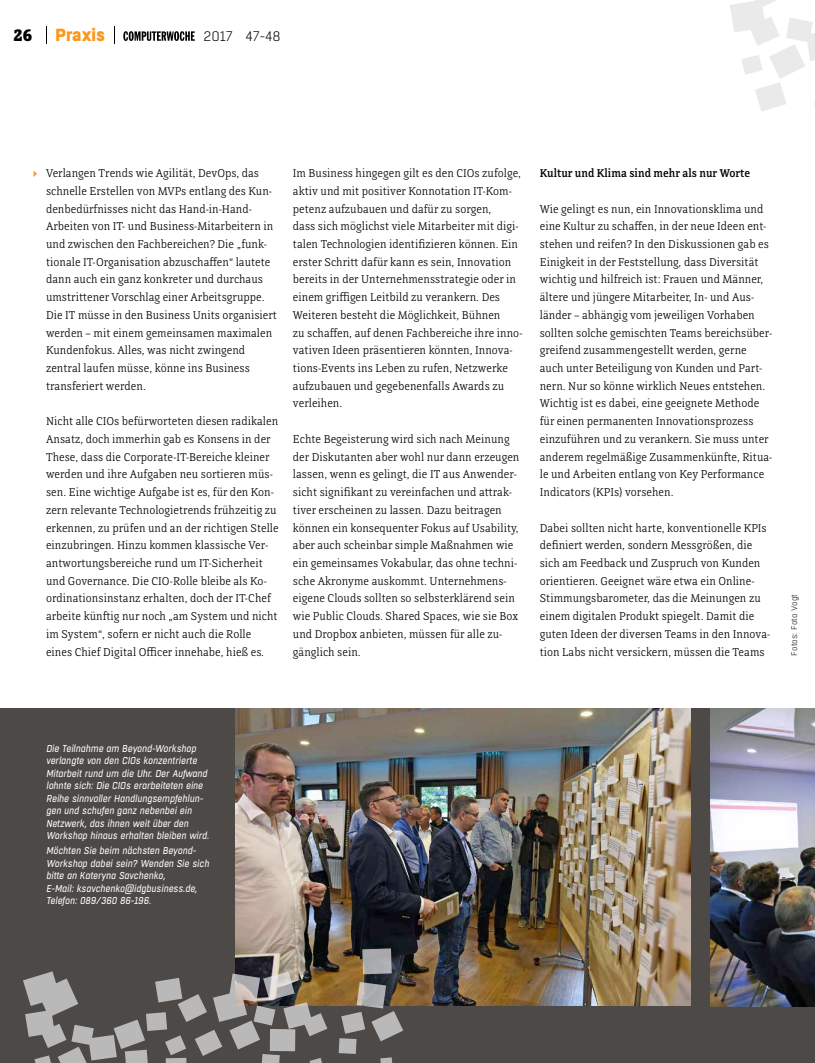
<style>
.page{position:relative;width:815px;height:1063px;background:#fff}
.page>*{position:absolute;margin:0;border:0;box-sizing:border-box;transform-origin:0 0}
.t1{font:800 17.5px "Boxed";color:#fb971a}
.t2{font:800 17.5px "Directa Serif";color:#000}
.t3{font:300 13.75px "Boxed";color:#000}
._1_Fließ{font:300 11.88px/17.8px "Directa Serif";color:#000}
._1_Zwiti__subtitle{font:500 11.88px "Directa Serif";color:#000}
._1_BU_weiß{font:italic 10px/12.5px "Boxed";color:#fff}
._0_Credit{font:300 8.12px "Boxed";color:#000}
</style>
<div class="page">
<svg style="left:730px;top:0;width:85px;height:111px"></svg>
<svg style="left:46px;top:26px;width:1px;height:18px"></svg>
<svg style="left:114px;top:26px;width:1px;height:18px"></svg>
<svg style="left:123px;top:31px;width:72px;height:10px"></svg>
<div style="left:0;top:709px;width:815px;height:354px;background:#4c4947"></div>
<svg style="left:34px;top:171px;width:3px;height:6px"></svg>
<img style="left:235px;top:709px;width:455px;height:297px">
<img style="left:711px;top:709px;width:104px;height:297px">
<svg style="left:362px;top:948px;width:30px;height:26px"></svg>
<svg style="left:339px;top:982px;width:64px;height:81px"></svg>
<svg style="left:23px;top:971px;width:304px;height:92px"></svg>
<p class="t2" style="left:14px;top:24px;width:20px">26</p>
<p class="t1" style="left:56px;top:23px;width:51px">Praxis</p>
<p class="t3" style="left:204px;top:27px;width:78px">2017 47-48</p>
<p class="_1_Fließ" style="left:46px;top:164px;width:233px">Verlangen Trends wie Agilität, DevOps, das schnelle Erstellen von MVPs entlang des Kun&shy;denbedürfnisses nicht das Hand-in-Hand-Arbeiten von IT- und Business-Mitarbeitern in und zwischen den Fachbereichen? Die „funk&shy;tionale IT-Organisation abzuschaffen“ lautete dann auch ein ganz konkreter und durchaus umstrittener Vorschlag einer Arbeitsgruppe.<br>Die IT müsse in den Business Units organisiert werden – mit einem gemeinsamen maximalen Kundenfokus. Alles, was nicht zwingend zentral laufen müsse, könne ins Business transferiert werden.</p>
<p class="_1_Fließ" style="left:46px;top:412px;width:234px">Nicht alle CIOs befürworteten diesen radikalen Ansatz, doch immerhin gab es Konsens in der These, dass die Corporate-IT-Bereiche kleiner werden und ihre Aufgaben neu sortieren müs&shy;sen. Eine wichtige Aufgabe ist es, für den Kon&shy;zern relevante Technologietrends frühzeitig zu erkennen, zu prüfen und an der richtigen Stelle einzubringen. Hinzu kommen klassische Ver&shy;antwortungsbereiche rund um IT-Sicherheit und Governance. Die CIO-Rolle bleibe als Ko&shy;ordinationsinstanz erhalten, doch der IT-Chef arbeite künftig nur noch „am System und nicht im System“, sofern er nicht auch die Rolle eines Chief Digital Officer innehabe, hieß es.</p>
<p class="_1_Fließ" style="left:293px;top:164px;width:231px">Im Business hingegen gilt es den CIOs zufolge, aktiv und mit positiver Konnotation IT-Kom&shy;petenz aufzubauen und dafür zu sorgen,<br>dass sich möglichst viele Mitarbeiter mit digi&shy;talen Technologien identifizieren können. Ein erster Schritt dafür kann es sein, Innovation bereits in der Unternehmensstrategie oder in einem griffigen Leitbild zu verankern. Des Weiteren besteht die Möglichkeit, Bühnen<br>zu schaffen, auf denen Fachbereiche ihre inno&shy;vativen Ideen präsentieren könnten, Innova&shy;tions-Events ins Leben zu rufen, Netzwerke aufzubauen und gegebenenfalls Awards zu verleihen.</p>
<p class="_1_Fließ" style="left:293px;top:430px;width:228px">Echte Begeisterung wird sich nach Meinung der Diskutanten aber wohl nur dann erzeugen lassen, wenn es gelingt, die IT aus Anwender&shy;sicht signifikant zu vereinfachen und attrak&shy;tiver erscheinen zu lassen. Dazu beitragen können ein konsequenter Fokus auf Usability, aber auch scheinbar simple Maßnahmen wie ein gemeinsames Vokabular, das ohne techni&shy;sche Akronyme auskommt. Unternehmens&shy;eigene Clouds sollten so selbsterklärend sein wie Public Clouds. Shared Spaces, wie sie Box und Dropbox anbieten, müssen für alle zu&shy;gänglich sein.</p>
<p class="_1_Zwiti__subtitle" style="left:540px;top:166px;width:212px">Kultur und Klima sind mehr als nur Worte</p>
<p class="_1_Fließ" style="left:540px;top:200px;width:234px">Wie gelingt es nun, ein Innovationsklima und eine Kultur zu schaffen, in der neue Ideen ent&shy;stehen und reifen? In den Diskussionen gab es Einigkeit in der Feststellung, dass Diversität wichtig und hilfreich ist: Frauen und Männer, ältere und jüngere Mitarbeiter, In- und Aus&shy;länder – abhängig vom jeweiligen Vorhaben sollten solche gemischten Teams bereichsüber&shy;greifend zusammengestellt werden, gerne auch unter Beteiligung von Kunden und Part&shy;nern. Nur so könne wirklich Neues entstehen.<br>Wichtig ist es dabei, eine geeignete Methode für einen permanenten Innovationsprozess einzuführen und zu verankern. Sie muss unter anderem regelmäßige Zusammenkünfte, Ritua&shy;le und Arbeiten entlang von Key Performance Indicators (KPIs) vorsehen.</p>
<p class="_1_Fließ" style="left:540px;top:519px;width:232px">Dabei sollten nicht harte, konventionelle KPIs definiert werden, sondern Messgrößen, die sich am Feedback und Zuspruch von Kunden orientieren. Geeignet wäre etwa ein Online-Stimmungsbarometer, das die Meinungen zu einem digitalen Produkt spiegelt. Damit die guten Ideen der diversen Teams in den Innova&shy;tion Labs nicht versickern, müssen die Teams</p>
<p class="_0_Credit" style="left:789px;top:656px;width:63px;rotate:-90deg">Fotos: Foto Vogt</p>
<p class="_1_BU_weiß" style="left:46px;top:742px;width:164px">Die Teilnahme am Beyond-Workshop verlangte von den CIOs konzentrierte Mitarbeit rund um die Uhr. Der Aufwand lohnte sich: Die CIOs erarbeiteten eine Reihe sinnvoller Handlungsempfehlun&shy;gen und schufen ganz nebenbei ein Netzwerk, das ihnen weit über den Workshop hinaus erhalten bleiben wird.</p>
<p class="_1_BU_weiß" style="left:46px;top:845px;width:165px">Möchten Sie beim nächsten Beyond-Workshop dabei sein? Wenden Sie sich bitte an Kateryna Savchenko,<br>E-Mail: ksavchenko@idgbusiness.de, Telefon: 089/360 86-196.</p>
</div>
